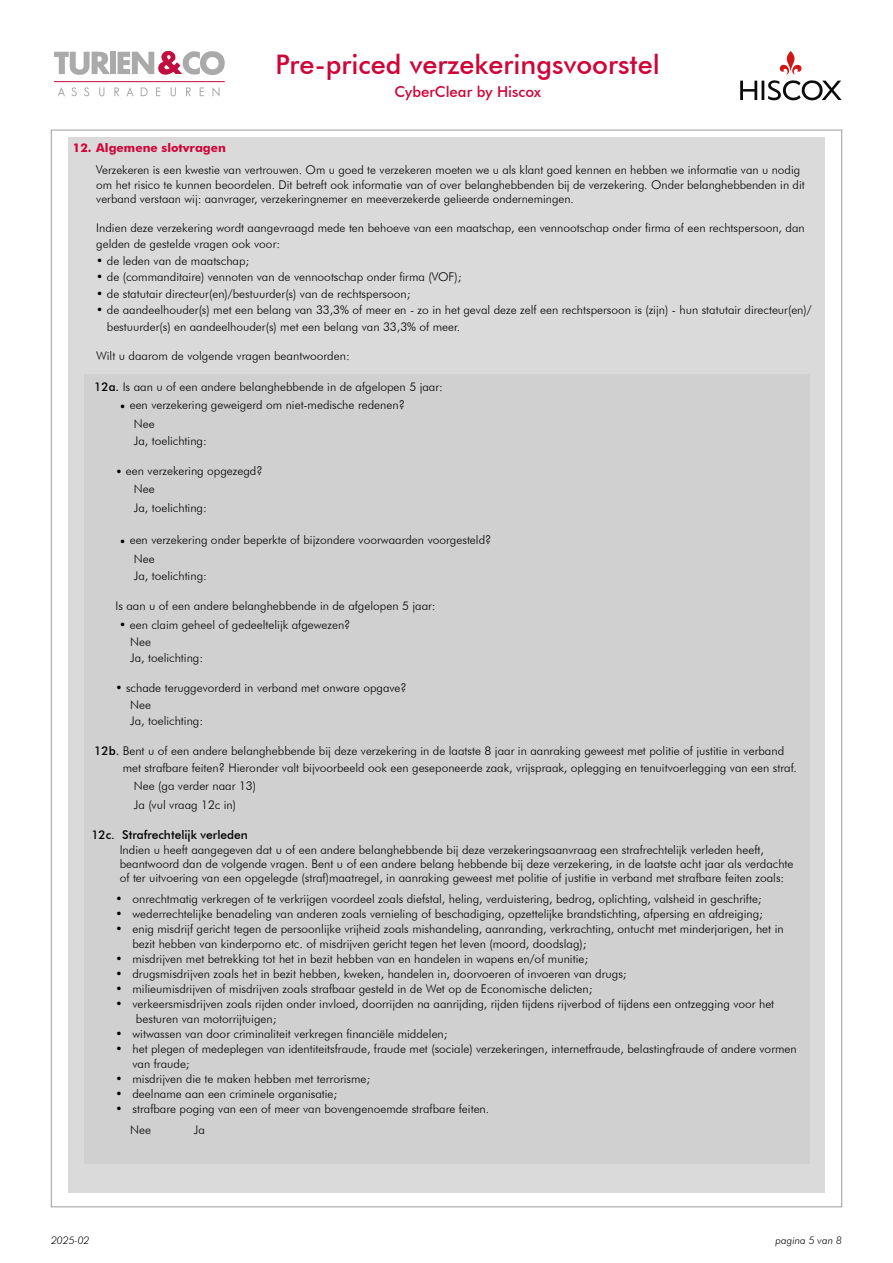
<style>
.page{position:relative;width:893px;height:1263px;background:#fff}
.page>*{position:absolute;margin:0;border:0;box-sizing:border-box;transform-origin:0 0}
.t1{font:500 27px "Futura BT";color:#ce0538}
.t2{font:500 15px "Futura BT";color:#ce0538}
.t3{font:300 12px/16.5px "Futura BT";color:#000}
.t4{font:500 12px "Futura BT";color:#000}
.t5{font:700 12px "Futura BT";color:#ce0538}
.t6{font:italic 300 10.5px "Futura BT";color:#000}
.s1{font-weight:500}
</style>
<div class="page">
<div style="left:68px;top:137px;width:757px;height:1056px;background:#dadada"></div>
<div style="left:84px;top:374px;width:725px;height:790px;background:#d0d0d0"></div>
<div style="left:110px;top:52px;width:5px;height:22px;background:#aaa"></div>
<svg style="left:118px;top:51px;width:107px;height:24px"></svg>
<svg style="left:54px;top:51px;width:56px;height:24px"></svg>
<svg style="left:58px;top:87px;width:7px;height:9px"></svg>
<svg style="left:71px;top:87px;width:6px;height:9px"></svg>
<svg style="left:84px;top:87px;width:5px;height:9px"></svg>
<svg style="left:99px;top:87px;width:5px;height:9px"></svg>
<svg style="left:114px;top:87px;width:5px;height:9px"></svg>
<svg style="left:126px;top:87px;width:8px;height:9px"></svg>
<svg style="left:141px;top:87px;width:7px;height:9px"></svg>
<svg style="left:156px;top:87px;width:4px;height:9px"></svg>
<svg style="left:171px;top:87px;width:5px;height:9px"></svg>
<svg style="left:186px;top:87px;width:5px;height:9px"></svg>
<svg style="left:200px;top:87px;width:4px;height:9px"></svg>
<svg style="left:212px;top:87px;width:8px;height:10px"></svg>
<hr style="left:54px;top:81px;width:171px;height:1px;background:#c10e3e">
<svg style="left:740px;top:80px;width:102px;height:20px"></svg>
<svg style="left:780px;top:51px;width:22px;height:23px"></svg>
<h1 class="t1" style="left:276px;top:48px;width:386px">Pre-priced verzekeringsvoorstel</h1>
<p class="t2" style="left:394px;top:82px;width:148px">CyberClear by Hiscox</p>
<p class="t5" style="left:73px;top:141px;width:155px">12. Algemene slotvragen</p>
<p class="t3" style="left:96px;top:163px;width:710px;line-height:14.4px">Verzekeren is een kwestie van vertrouwen. Om u goed te verzekeren moeten we u als klant goed kennen en hebben we informatie van u nodig om het risico te kunnen beoordelen. Dit betreft ook informatie van of over belanghebbenden bij de verzekering. Onder belanghebbenden in dit verband verstaan wij: aanvrager, verzekeringnemer en meeverzekerde gelieerde ondernemingen.</p>
<p class="t3" style="left:96px;top:219px;width:710px">Indien deze verzekering wordt aangevraagd mede ten behoeve van een maatschap, een vennootschap onder firma of een rechtspersoon, dan gelden de gestelde vragen ook voor:</p>
<p class="t3" style="left:96px;top:252px;width:155px">• de leden van de maatschap;</p>
<p class="t3" style="left:96px;top:269px;width:367px">• de (commanditaire) vennoten van de vennootschap onder firma (VOF);</p>
<p class="t3" style="left:96px;top:285px;width:316px">• de statutair directeur(en)/bestuurder(s) van de rechtspersoon;</p>
<p class="t3" style="left:107px;top:302px;width:706px;text-indent:-11px">• de aandeelhouder(s) met een belang van 33,3% of meer en - zo in het geval deze zelf een rechtspersoon is (zijn) - hun statutair directeur(en)/ bestuurder(s) en aandeelhouder(s) met een belang van 33,3% of meer.</p>
<p class="t3" style="left:96px;top:347px;width:255px">Wilt u daarom de volgende vragen beantwoorden:</p>
<p class="t3" style="left:94px;top:378px;width:350px"><span class="s1">12a.</span> Is aan u of een andere belanghebbende in de afgelopen 5 jaar:</p>
<p class="t3" style="left:134px;top:396px;width:272px;line-height:18.8px;text-indent:-15px">• een verzekering geweigerd om niet-medische redenen?<br>Nee</p>
<p class="t3" style="left:134px;top:432px;width:74px">Ja, toelichting:</p>
<p class="t3" style="left:134px;top:461px;width:130px;line-height:18.8px;text-indent:-18px">• een verzekering opgezegd?<br>Nee<br>Ja, toelichting:</p>
<p class="t3" style="left:134px;top:531px;width:359px;line-height:18.8px;text-indent:-15px">• een verzekering onder beperkte of bijzondere voorwaarden voorgesteld?<br>Nee</p>
<p class="t3" style="left:134px;top:567px;width:74px">Ja, toelichting:</p>
<p class="t3" style="left:115px;top:598px;width:322px">Is aan u of een andere belanghebbende in de afgelopen 5 jaar:</p>
<p class="t3" style="left:130px;top:617px;width:222px;text-indent:-11px">• een claim geheel of gedeeltelijk afgewezen?<br>Nee<br>Ja, toelichting:</p>
<p class="t3" style="left:130px;top:680px;width:278px;text-indent:-15px">• schade teruggevorderd in verband met onware opgave?<br>Nee<br>Ja, toelichting:</p>
<p class="t3" style="left:123px;top:743px;width:676px;text-indent:-29px"><span class="s1">12b.</span> Bent u of een andere belanghebbende bij deze verzekering in de laatste 8 jaar in aanraking geweest met politie of justitie in verband met strafbare feiten? Hieronder valt bijvoorbeeld ook een geseponeerde zaak, vrijspraak, oplegging en tenuitvoerlegging van een straf.</p>
<p class="t3" style="left:134px;top:777px;width:124px;line-height:18.8px">Nee (ga verder naar 13)<br>Ja (vul vraag 12c in)</p>
<p class="t4" style="left:91px;top:828px;width:158px">12c. Strafrechtelijk verleden</p>
<p class="t3" style="left:120px;top:842px;width:675px;line-height:14.4px">Indien u heeft aangegeven dat u of een andere belanghebbende bij deze verzekeringsaanvraag een strafrechtelijk verleden heeft, beantwoord dan de volgende vragen. Bent u of een andere belang hebbende bij deze verzekering, in de laatste acht jaar als verdachte of ter uitvoering van een opgelegde (straf)maatregel, in aanraking geweest met politie of justitie in verband met strafbare feiten zoals:</p>
<p class="t3" style="left:115px;top:890px;width:648px">• onrechtmatig verkregen of te verkrijgen voordeel zoals diefstal, heling, verduistering, bedrog, oplichting, valsheid in geschrifte;</p>
<p class="t3" style="left:115px;top:905px;width:649px">• wederrechtelijke benadeling van anderen zoals vernieling of beschadiging, opzettelijke brandstichting, afpersing en afdreiging;</p>
<p class="t3" style="left:132px;top:921px;width:653px;line-height:15px;text-indent:-17px">• enig misdrijf gericht tegen de persoonlijke vrijheid zoals mishandeling, aanranding, verkrachting, ontucht met minderjarigen, het in bezit hebben van kinderporno etc. of misdrijven gericht tegen het leven (moord, doodslag);</p>
<p class="t3" style="left:115px;top:950px;width:474px">• misdrijven met betrekking tot het in bezit hebben van en handelen in wapens en/of munitie;</p>
<p class="t3" style="left:115px;top:965px;width:513px">• drugsmisdrijven zoals het in bezit hebben, kweken, handelen in, doorvoeren of invoeren van drugs;</p>
<p class="t3" style="left:115px;top:980px;width:479px">• milieumisdrijven of misdrijven zoals strafbaar gesteld in de Wet op de Economische delicten;</p>
<p class="t3" style="left:136px;top:996px;width:640px;line-height:15px;text-indent:-20px">• verkeersmisdrijven zoals rijden onder invloed, doorrijden na aanrijding, rijden tijdens rijverbod of tijdens een ontzegging voor het besturen van motorrijtuigen;</p>
<p class="t3" style="left:115px;top:1025px;width:334px">• witwassen van door criminaliteit verkregen financiële middelen;</p>
<p class="t3" style="left:132px;top:1041px;width:666px;line-height:15px;text-indent:-17px">• het plegen of medeplegen van identiteitsfraude, fraude met (sociale) verzekeringen, internetfraude, belastingfraude of andere vormen van fraude;</p>
<p class="t3" style="left:115px;top:1070px;width:256px">• misdrijven die te maken hebben met terrorisme;</p>
<p class="t3" style="left:115px;top:1085px;width:223px">• deelname aan een criminele organisatie;</p>
<p class="t3" style="left:130px;top:1098px;width:361px;line-height:21px;text-indent:-15px">• strafbare poging van een of meer van bovengenoemde strafbare feiten.<br>Nee</p>
<p class="t3" style="left:194px;top:1121px;width:12px">Ja</p>
<p class="t6" style="left:51px;top:1234px;width:40px">2025-02</p>
<p class="t6" style="left:775px;top:1234px;width:68px">pagina 5 van 8</p>
</div>
